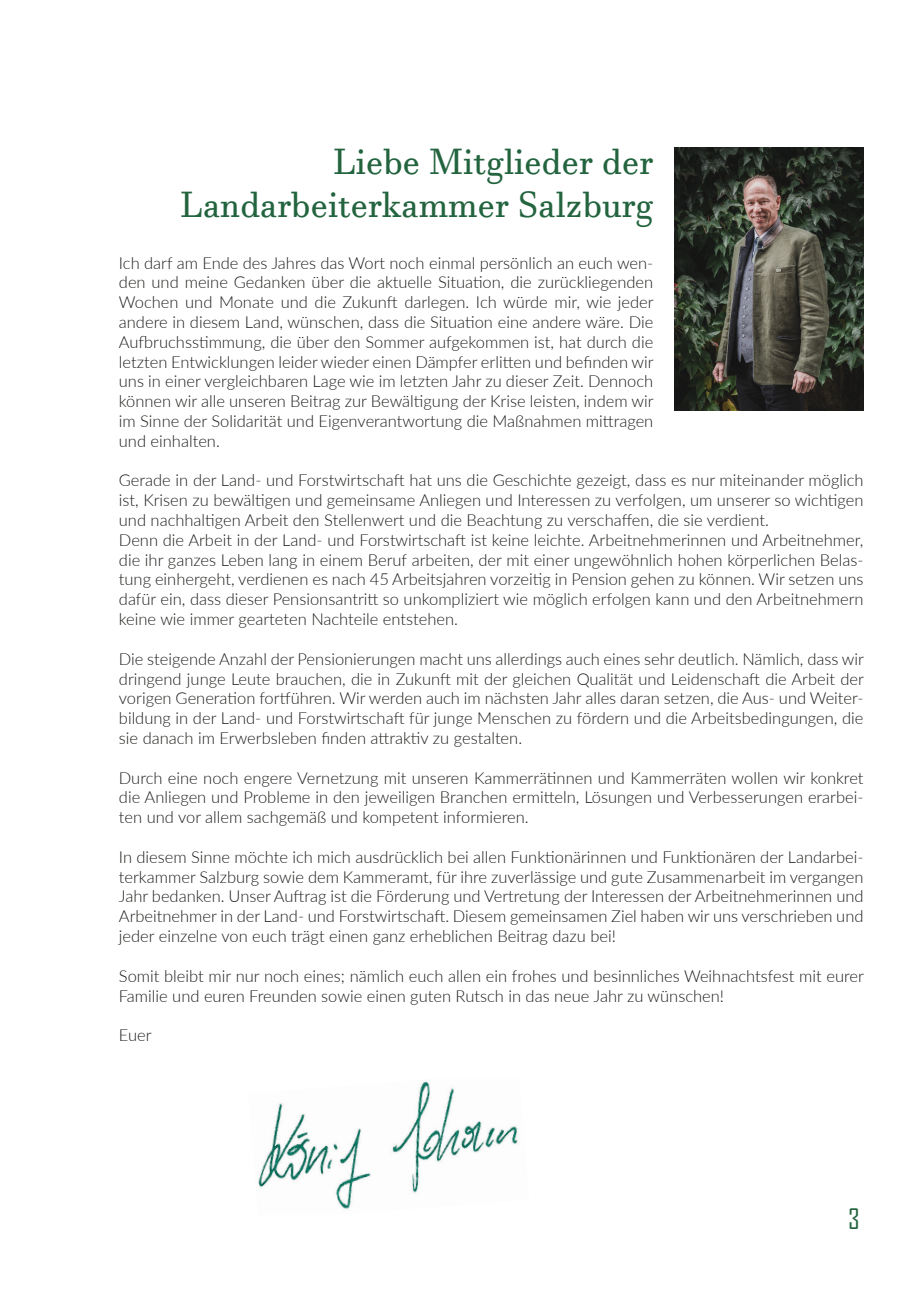
<style>
.page{position:relative;width:919px;height:1289px;background:#fff}
.page>*{position:absolute;margin:0;border:0;box-sizing:border-box;transform-origin:0 0}
.t1{font:36px "Javanese Text";color:#23643f}
.t2{font:27px "Agency FB";color:#23643f}
.t3{font:300 16.5px/19.8px "Lato";color:#1d1d1b;text-align:justify}
</style>
<div class="page">
<img style="left:674px;top:148px;width:189px;height:262px">
<img style="left:258px;top:1081px;width:260px;height:128px">
<p class="t1" style="left:333px;top:140px;width:321px">Liebe Mitglieder der</p>
<p class="t1" style="left:180px;top:183px;width:474px">Landarbeiterkammer Salzburg</p>
<p class="t3" style="left:119px;top:252px;width:536px">Ich darf am Ende des Jahres das Wort noch einmal persönlich an euch wen&shy;den und meine Gedanken über die aktuelle Situation, die zurückliegenden Wochen und Monate und die Zukunft darlegen. Ich würde mir, wie jeder andere in diesem Land, wünschen, dass die Situation eine andere wäre. Die Aufbruchsstimmung, die über den Sommer aufgekommen ist, hat durch die letzten Entwicklungen leider wieder einen Dämpfer erlitten und befinden wir uns in einer vergleichbaren Lage wie im letzten Jahr zu dieser Zeit. Dennoch können wir alle unseren Beitrag zur Bewältigung der Krise leisten, indem wir im Sinne der Solidarität und Eigenverantwortung die Maßnahmen mittragen und einhalten.</p>
<p class="t3" style="left:119px;top:470px;width:746px">Gerade in der Land- und Forstwirtschaft hat uns die Geschichte gezeigt, dass es nur miteinander möglich ist, Krisen zu bewältigen und gemeinsame Anliegen und Interessen zu verfolgen, um unserer so wichtigen und nachhaltigen Arbeit den Stellenwert und die Beachtung zu verschaffen, die sie verdient.</p>
<p class="t3" style="left:119px;top:529px;width:746px">Denn die Arbeit in der Land- und Forstwirtschaft ist keine leichte. Arbeitnehmerinnen und Arbeitnehmer, die ihr ganzes Leben lang in einem Beruf arbeiten, der mit einer ungewöhnlich hohen körperlichen Belas&shy;tung einhergeht, verdienen es nach 45 Arbeitsjahren vorzeitig in Pension gehen zu können. Wir setzen uns dafür ein, dass dieser Pensionsantritt so unkompliziert wie möglich erfolgen kann und den Arbeitnehmern keine wie immer gearteten Nachteile entstehen.</p>
<p class="t3" style="left:119px;top:648px;width:746px">Die steigende Anzahl der Pensionierungen macht uns allerdings auch eines sehr deutlich. Nämlich, dass wir dringend junge Leute brauchen, die in Zukunft mit der gleichen Qualität und Leidenschaft die Arbeit der vorigen Generation fortführen. Wir werden auch im nächsten Jahr alles daran setzen, die Aus- und Weiter&shy;bildung in der Land- und Forstwirtschaft für junge Menschen zu fördern und die Arbeitsbedingungen, die sie danach im Erwerbsleben finden attraktiv zu gestalten.</p>
<p class="t3" style="left:119px;top:767px;width:746px">Durch eine noch engere Vernetzung mit unseren Kammerrätinnen und Kammerräten wollen wir konkret die Anliegen und Probleme in den jeweiligen Branchen ermitteln, Lösungen und Verbesserungen erarbei&shy;ten und vor allem sachgemäß und kompetent informieren.</p>
<p class="t3" style="left:119px;top:846px;width:746px">In diesem Sinne möchte ich mich ausdrücklich bei allen Funktionärinnen und Funktionären der Landarbei&shy;terkammer Salzburg sowie dem Kammeramt, für ihre zuverlässige und gute Zusammenarbeit im vergangen Jahr bedanken. Unser Auftrag ist die Förderung und Vertretung der Interessen der Arbeitnehmerinnen und Arbeitnehmer in der Land- und Forstwirtschaft. Diesem gemeinsamen Ziel haben wir uns verschrieben und jeder einzelne von euch trägt einen ganz erheblichen Beitrag dazu bei!</p>
<p class="t3" style="left:119px;top:965px;width:746px">Somit bleibt mir nur noch eines; nämlich euch allen ein frohes und besinnliches Weihnachtsfest mit eurer<br>Familie und euren Freunden sowie einen guten Rutsch in das neue Jahr zu wünschen!</p>
<p class="t3" style="left:119px;top:1024px;width:34px">Euer</p>
<p class="t2" style="left:848px;top:1202px;width:13px">3</p>
</div>
